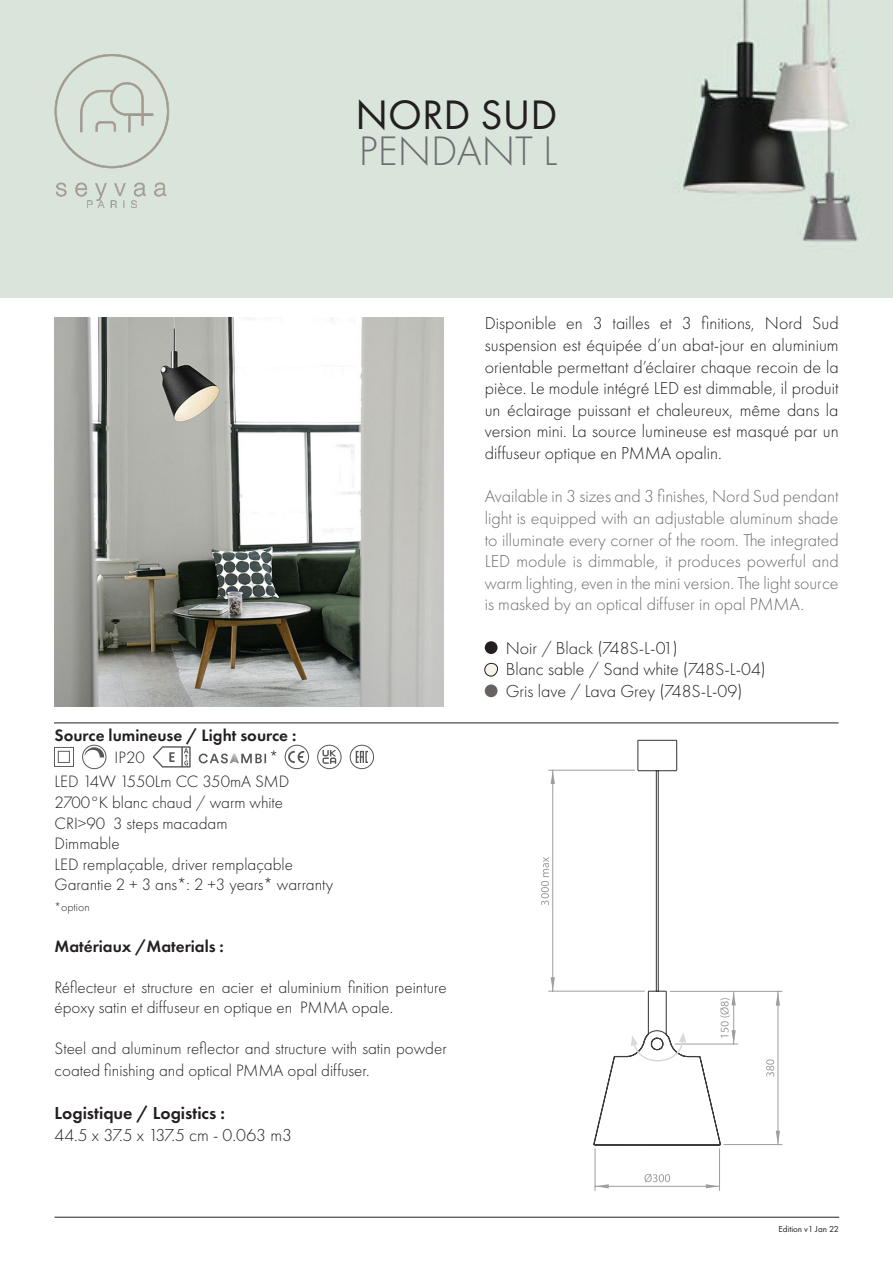
<style>
.page{position:relative;width:893px;height:1263px;background:#fff}
.page>*{position:absolute;margin:0;border:0;box-sizing:border-box;transform-origin:0 0}
.TEXTE_FR{font:300 42.75px "Futura PT";color:#6c6d70}
.TEXTE_FR-2{font:42.75px "Futura PT";color:#231f20}
.TEXTE_FR-3{font:300 18px/21.6px "Futura PT";color:#231f20;text-align:justify}
.TEXTE_EN{font:300 18px/21.6px "Futura PT";color:#6c6d70;text-align:justify}
.TEXTE_FR-4{font:600 18px "Futura PT";color:#231f20}
.TEXTE_FR-5{font:300 17.1px/20.5px "Futura PT";color:#231f20}
.TEXTE_FR-6{font:600 17.1px "Futura PT";color:#231f20}
.TEXTE_FR-7{font:300 12px "Futura PT";color:#231f20}
.t1{font:9px "Futura PT";color:#231f20}
</style>
<div class="page">
<img style="left:0;top:0;width:893px;height:297px">
<img style="left:37px;top:54px;width:152px;height:153px">
<hr style="left:54px;top:722px;width:785px;height:1px;background:#231f20">
<hr style="left:55px;top:1217px;width:784px;height:1px;background:#231f20">
<svg style="left:285px;top:745px;width:24px;height:24px"></svg>
<svg style="left:317px;top:745px;width:25px;height:24px"></svg>
<svg style="left:350px;top:745px;width:24px;height:24px"></svg>
<svg style="left:84px;top:747px;width:20px;height:10px"></svg>
<div style="left:82px;top:745px;width:25px;height:24px;border:1px solid #575757;border-radius:50%"></div>
<svg style="left:54px;top:747px;width:20px;height:20px"></svg>
<svg style="left:153px;top:746px;width:38px;height:21px"></svg>
<svg style="left:199px;top:753px;width:67px;height:11px"></svg>
<div style="left:485px;top:684px;width:12px;height:13px;background:#676363;border-radius:50%"></div>
<svg style="left:484px;top:663px;width:14px;height:14px"></svg>
<div style="left:485px;top:641px;width:12px;height:13px;background:#231f20;border-radius:50%"></div>
<img style="left:55px;top:317px;width:388px;height:389px">
<hr style="left:675px;top:1044px;width:63px;height:1px;background:#9e9e9c">
<hr style="left:595px;top:1186px;width:124px;height:1px;background:#9e9e9c">
<hr style="left:719px;top:1149px;width:1px;height:41px;background:#9e9e9c">
<hr style="left:595px;top:1149px;width:1px;height:41px;background:#9e9e9c">
<hr style="left:552px;top:770px;width:1px;height:221px;background:#9e9e9c">
<hr style="left:549px;top:991px;width:95px;height:1px;background:#9e9e9c">
<hr style="left:549px;top:770px;width:86px;height:1px;background:#9e9e9c">
<hr style="left:778px;top:992px;width:1px;height:152px;background:#9e9e9c">
<hr style="left:724px;top:1144px;width:58px;height:1px;background:#9e9e9c">
<hr style="left:670px;top:991px;width:112px;height:1px;background:#9e9e9c">
<svg style="left:706px;top:1184px;width:13px;height:4px"></svg>
<svg style="left:551px;top:770px;width:4px;height:14px"></svg>
<svg style="left:776px;top:1131px;width:4px;height:13px"></svg>
<svg style="left:776px;top:992px;width:4px;height:13px"></svg>
<svg style="left:595px;top:1184px;width:14px;height:4px"></svg>
<svg style="left:551px;top:977px;width:4px;height:14px"></svg>
<svg style="left:644px;top:1173px;width:26px;height:9px"></svg>
<svg style="left:722px;top:991px;width:14px;height:53px"></svg>
<svg style="left:766px;top:1059px;width:8px;height:18px"></svg>
<svg style="left:593px;top:739px;width:129px;height:407px"></svg>
<svg style="left:631px;top:1032px;width:55px;height:30px"></svg>
<svg style="left:541px;top:857px;width:8px;height:48px"></svg>
<p class="TEXTE_FR-2" style="left:355px;top:90px;width:203px">NORD SUD</p>
<p class="TEXTE_FR" style="left:359px;top:126px;width:200px">PENDANT L</p>
<p class="TEXTE_FR-6" style="left:55px;top:725px;width:243px">Source lumineuse / Light source :</p>
<p class="TEXTE_FR-5" style="left:55px;top:772px;width:236px">LED 14W 1550Lm CC 350mA SMD</p>
<p class="TEXTE_FR-5" style="left:55px;top:792px;width:230px">2700°K blanc chaud / warm white</p>
<p class="TEXTE_FR-5" style="left:55px;top:813px;width:175px">CRI&gt;90 3 steps macadam</p>
<p class="TEXTE_FR-5" style="left:55px;top:833px;width:67px">Dimmable</p>
<p class="TEXTE_FR-5" style="left:55px;top:854px;width:240px">LED remplaçable, driver remplaçable</p>
<p class="TEXTE_FR-5" style="left:55px;top:874px;width:280px">Garantie 2 + 3 ans*: 2 +3 years* warranty</p>
<p class="TEXTE_FR-7" style="left:55px;top:900px;width:37px">*option</p>
<p class="TEXTE_FR-6" style="left:55px;top:935px;width:171px">Matériaux /Materials :</p>
<p class="TEXTE_FR-5" style="left:55px;top:977px;width:394px">Réflecteur et structure en acier et aluminium finition peinture époxy satin et diffuseur en optique en PMMA opale.</p>
<p class="TEXTE_FR-5" style="left:55px;top:1038px;width:394px;line-height:21.6px">Steel and aluminum reflector and structure with satin powder coated finishing and optical PMMA opal diffuser.</p>
<p class="TEXTE_FR-4" style="left:55px;top:1102px;width:172px">Logistique / Logistics :</p>
<p class="TEXTE_FR-3" style="left:55px;top:1124px;width:239px">44.5 x 37.5 x 137.5 cm - 0.063 m3</p>
<p class="TEXTE_FR-5" style="left:115px;top:748px;width:32px">IP20</p>
<p class="TEXTE_FR-5" style="left:269px;top:748px;width:11px">*</p>
<p class="TEXTE_FR-3" style="left:485px;top:313px;width:355px">Disponible en 3 tailles et 3 finitions, Nord Sud suspension est équipée d’un abat-jour en aluminium orientable permettant d’éclairer chaque recoin de la pièce. Le module intégré LED est dimmable, il produit un éclairage puissant et chaleureux, même dans la version mini. La source lumineuse est masqué par un diffuseur optique en PMMA opalin.</p>
<p class="TEXTE_EN" style="left:485px;top:486px;width:355px">Available in 3 sizes and 3 finishes, Nord Sud pendant light is equipped with an adjustable aluminum shade to illuminate every corner of the room. The integrated LED module is dimmable, it produces powerful and warm lighting, even in the mini version. The light source is masked by an optical diffuser in opal PMMA.</p>
<p class="TEXTE_FR-3" style="left:506px;top:637px;width:174px">Noir / Black (748S-L-01)</p>
<p class="TEXTE_FR-3" style="left:506px;top:658px;width:262px">Blanc sable / Sand white (748S-L-04)</p>
<p class="TEXTE_FR-3" style="left:506px;top:680px;width:238px">Gris lave / Lava Grey (748S-L-09)</p>
<p class="t1" style="left:778px;top:1224px;width:62px">Edition v1 Jan 22</p>
</div>
